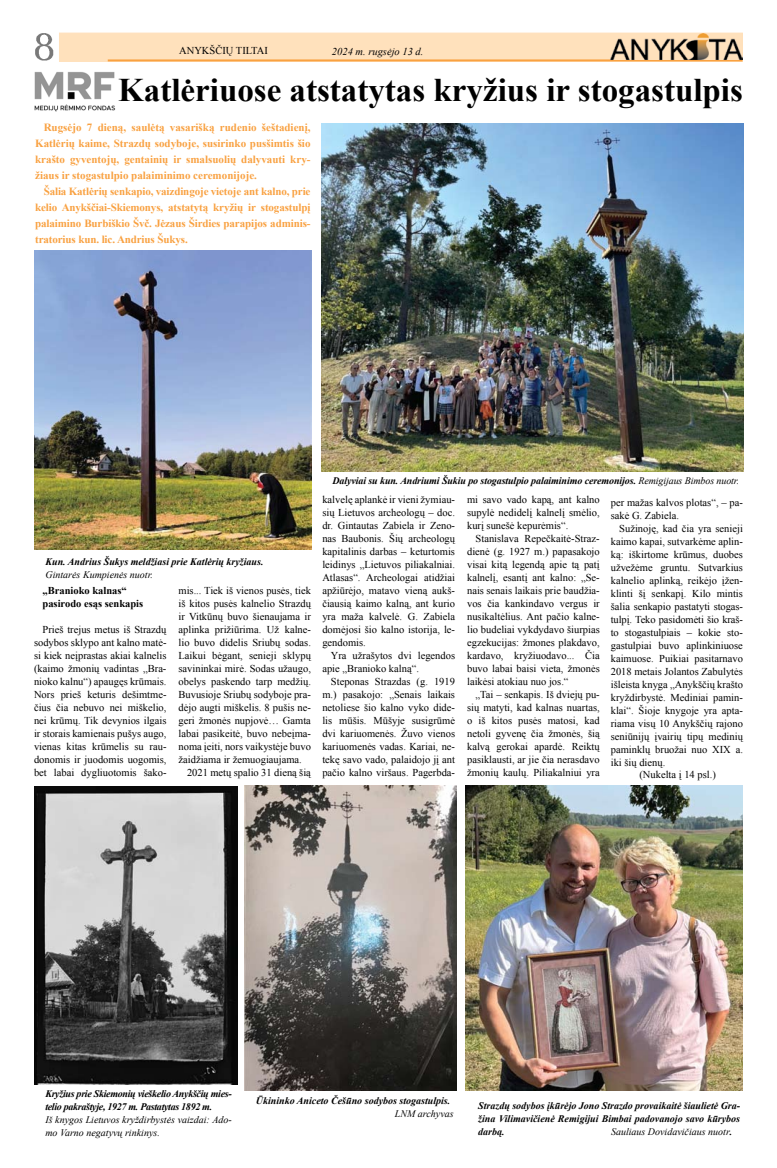
<style>
.page{position:relative;width:777px;height:1168px;background:#fff}
.page>*{position:absolute;margin:0;border:0;box-sizing:border-box;transform-origin:0 0}
.t1{font:700 33px "Times New Roman";color:#000}
.t2{font:700 11px/16px "Times New Roman";letter-spacing:-.01em;color:#f9a141;text-align:justify}
.t3{font:10.5px/13px "Times New Roman";color:#000;text-align:justify}
.t4{font:700 10.5px/13px "Times New Roman";color:#000}
.t5{font:italic 10.5px "Times New Roman";color:#000}
.t6{font:italic 700 10px/13px "Times New Roman";letter-spacing:-.01em;color:#000;text-align:justify}
.t7{font:italic 10px/13px "Times New Roman";color:#000}
.t8{font:italic 700 10px/13px "Times New Roman";letter-spacing:-.03em;color:#000}
.s1{font-weight:400}
.s2{font-weight:700}
</style>
<div class="page">
<div style="left:59px;top:33px;width:684px;height:29px;background:#ffe1bc;border:1px solid #ffe1bc"></div>
<hr style="left:108px;top:59px;width:634px;height:2px;background:#f9a141">
<img style="left:610px;top:33px;width:132px;height:27px">
<img style="left:35px;top:33px;width:19px;height:28px">
<img style="left:34px;top:72px;width:82px;height:40px">
<img style="left:322px;top:123px;width:421px;height:348px">
<img style="left:465px;top:786px;width:278px;height:304px">
<img style="left:34px;top:250px;width:278px;height:300px">
<img style="left:34px;top:786px;width:203px;height:298px">
<img style="left:244px;top:786px;width:212px;height:304px">
<p class="t3" style="left:179px;top:44px;width:8px">anykščių</p>
<p class="t3" style="left:236px;top:44px;width:7px">tiltai</p>
<p class="t5" style="left:332px;top:44px;width:93px">2024 m. rugsėjo 13 d.</p>
<h1 class="t1" style="left:118px;top:68px;width:626px">Katlėriuose atstatytas kryžius ir stogastulpis</h1>
<p class="t2" style="left:35px;top:119px;width:277px;text-indent:9px">Rugsėjo 7 dieną, saulėtą vasarišką rudenio šeštadienį, Katlėrių kaime, Strazdų sodyboje, susirinko pusšimtis šio krašto gyventojų, gentainių ir smalsuolių dalyvauti kry&shy;žiaus ir stogastulpio palaiminimo ceremonijoje.</p>
<p class="t2" style="left:35px;top:183px;width:277px;text-indent:9px">Šalia Katlėrių senkapio, vaizdingoje vietoje ant kalno, prie kelio Anykščiai-Skiemonys, atstatytą kryžių ir stogastulpį palaimino Burbiškio Švč. Jėzaus Širdies parapijos adminis&shy;tratorius kun. lic. Andrius Šukys.</p>
<p class="t6" style="left:45px;top:555px;width:220px">Kun. Andrius Šukys meldžiasi prie Katlėrių kryžiaus.</p>
<p class="t7" style="left:45px;top:568px;width:109px">Gintarės Kumpienės nuotr.</p>
<p class="t4" style="left:43px;top:584px;width:102px">„Branioko kalnas“ pasirodo esąs senkapis</p>
<p class="t3" style="left:34px;top:623px;width:134px;text-indent:9px">Prieš trejus metus iš Strazdų sodybos sklypo ant kalno matė&shy;si kiek neįprastas akiai kalnelis (kaimo žmonių vadintas „Bra&shy;nioko kalnu“) apaugęs krūmais.<br>Nors prieš keturis dešimtme&shy;čius čia nebuvo nei miškelio, nei krūmų. Tik devynios ilgais ir storais kamienais pušys augo, vienas kitas krūmelis su rau&shy;donomis ir juodomis uogomis, bet labai dygliuotomis šako-</p>
<p class="t3" style="left:178px;top:584px;width:134px">mis... Tiek iš vienos pusės, tiek</p>
<p class="t3" style="left:178px;top:597px;width:134px">iš kitos pusės kalnelio Strazdų</p>
<p class="t3" style="left:178px;top:610px;width:134px">ir Vitkūnų buvo šienaujama ir</p>
<p class="t3" style="left:178px;top:623px;width:134px">aplinka prižiūrima. Už kalne-</p>
<p class="t3" style="left:178px;top:636px;width:134px">lio buvo didelis Sriubų sodas.</p>
<p class="t3" style="left:178px;top:649px;width:134px">Laikui bėgant, senieji sklypų</p>
<p class="t3" style="left:178px;top:662px;width:134px">savininkai mirė. Sodas užaugo,</p>
<p class="t3" style="left:178px;top:675px;width:134px">obelys paskendo tarp medžių.</p>
<p class="t3" style="left:178px;top:688px;width:134px">Buvusioje Sriubų sodyboje pra-</p>
<p class="t3" style="left:178px;top:701px;width:134px">dėjo augti miškelis. 8 pušis ne-</p>
<p class="t3" style="left:178px;top:714px;width:134px">geri žmonės nupjovė… Gamta</p>
<p class="t3" style="left:178px;top:727px;width:134px">labai pasikeitė, buvo nebeįma-</p>
<p class="t3" style="left:178px;top:740px;width:134px">noma įeiti, nors vaikystėje buvo</p>
<p class="t3" style="left:178px;top:753px;width:125px">žaidžiama ir žemuogiaujama.</p>
<p class="t3" style="left:187px;top:766px;width:125px">2021 metų spalio 31 dieną šią</p>
<p class="t6" style="left:332px;top:474px;width:408px">Dalyviai su kun. Andriumi Šukiu po stogastulpio palaiminimo ceremonijos. <span class="s1">Remigijaus Bimbos nuotr.</span></p>
<p class="t3" style="left:322px;top:493px;width:134px">kalvelę aplankė ir vieni žymiau&shy;sių Lietuvos archeologų – doc. dr. Gintautas Zabiela ir Zeno&shy;nas Baubonis. Šių archeologų kapitalinis darbas – keturtomis leidinys „Lietuvos piliakalniai.<br>Atlasas“. Archeologai atidžiai apžiūrėjo, matavo vieną aukš&shy;čiausią kaimo kalną, ant kurio yra maža kalvelė. G. Zabiela domėjosi šio kalno istorija, le&shy;gendomis.</p>
<p class="t3" style="left:322px;top:649px;width:134px;text-indent:9px">Yra užrašytos dvi legendos apie „Branioko kalną“.</p>
<p class="t3" style="left:322px;top:675px;width:134px;text-indent:9px">Steponas Strazdas (g. 1919 m.) pasakojo: „Senais laikais netoliese šio kalno vyko dide&shy;lis mūšis. Mūšyje susigrūmė dvi kariuomenės. Žuvo vienos kariuomenės vadas. Kariai, ne&shy;tekę savo vado, palaidojo jį ant pačio kalno viršaus. Pagerbda-</p>
<p class="t3" style="left:467px;top:493px;width:134px">mi savo vado kapą, ant kalno supylė nedidelį kalnelį smėlio, kurį sunešė kepurėmis“.</p>
<p class="t3" style="left:467px;top:532px;width:134px;text-indent:9px">Stanislava Repečkaitė-Straz&shy;dienė (g. 1927 m.) papasakojo visai kitą legendą apie tą patį kalnelį, esantį ant kalno: „Se&shy;nais senais laikais prie baudžia&shy;vos čia kankindavo vergus ir nusikaltėlius. Ant pačio kalne&shy;lio budeliai vykdydavo šiurpias egzekucijas: žmones plakdavo, kardavo, kryžiuodavo... Čia buvo labai baisi vieta, žmonės laikėsi atokiau nuo jos.“</p>
<p class="t3" style="left:467px;top:688px;width:134px;text-indent:9px">„Tai – senkapis. Iš dviejų pu&shy;sių matyti, kad kalnas nuartas, o iš kitos pusės matosi, kad netoli gyvenę čia žmonės, šią kalvą gerokai apardė. Reiktų pasiklausti, ar jie čia nerasdavo žmonių kaulų. Piliakalniui yra</p>
<p class="t3" style="left:611px;top:496px;width:134px">per mažas kalvos plotas“, – pa&shy;sakė G. Zabiela.</p>
<p class="t3" style="left:611px;top:522px;width:134px;text-indent:9px">Sužinoję, kad čia yra senieji kaimo kapai, sutvarkėme aplin&shy;ką: iškirtome krūmus, duobes užvežėme gruntu. Sutvarkius kalnelio aplinką, reikėjo įžen&shy;klinti šį senkapį. Kilo mintis šalia senkapio pastatyti stogas&shy;tulpį. Teko pasidomėti šio kraš&shy;to stogastulpiais – kokie sto&shy;gastulpiai buvo aplinkiniuose kaimuose. Puikiai pasitarnavo 2018 metais Jolantos Zabulytės išleista knyga „Anykščių krašto kryždirbystė. Mediniai pamin&shy;klai“. Šioje knygoje yra apta&shy;riama visų 10 Anykščių rajono seniūnijų įvairių tipų medinių paminklų bruožai nuo XIX a. iki šių dienų.</p>
<p class="t3" style="left:639px;top:768px;width:78px">(Nukelta į 14 psl.)</p>
<p class="t8" style="left:45px;top:1087px;width:188px">Kryžius prie Skiemonių vieškelio Anykščių mies&shy;telio pakraštyje, 1927 m. Pastatytas 1892 m.</p>
<p class="t7" style="left:45px;top:1113px;width:188px">Iš knygos Lietuvos kryždirbystės vaizdai: Ado&shy;mo Varno negatyvų rinkinys.</p>
<p class="t6" style="left:256px;top:1094px;width:196px">Ūkininko Aniceto Češūno sodybos stogastulpis.</p>
<p class="t7" style="left:395px;top:1107px;width:60px">LNM archyvas</p>
<p class="t6" style="left:478px;top:1098px;width:263px">Strazdų sodybos įkūrėjo Jono Strazdo provaikaitė šiaulietė Gra&shy;žina Vilimavičienė Remigijui Bimbai padovanojo savo kūrybos darbą.</p>
<p class="t7" style="left:611px;top:1124px;width:123px">Sauliaus Dovidavičiaus nuotr<span class="s2">.</span></p>
</div>
